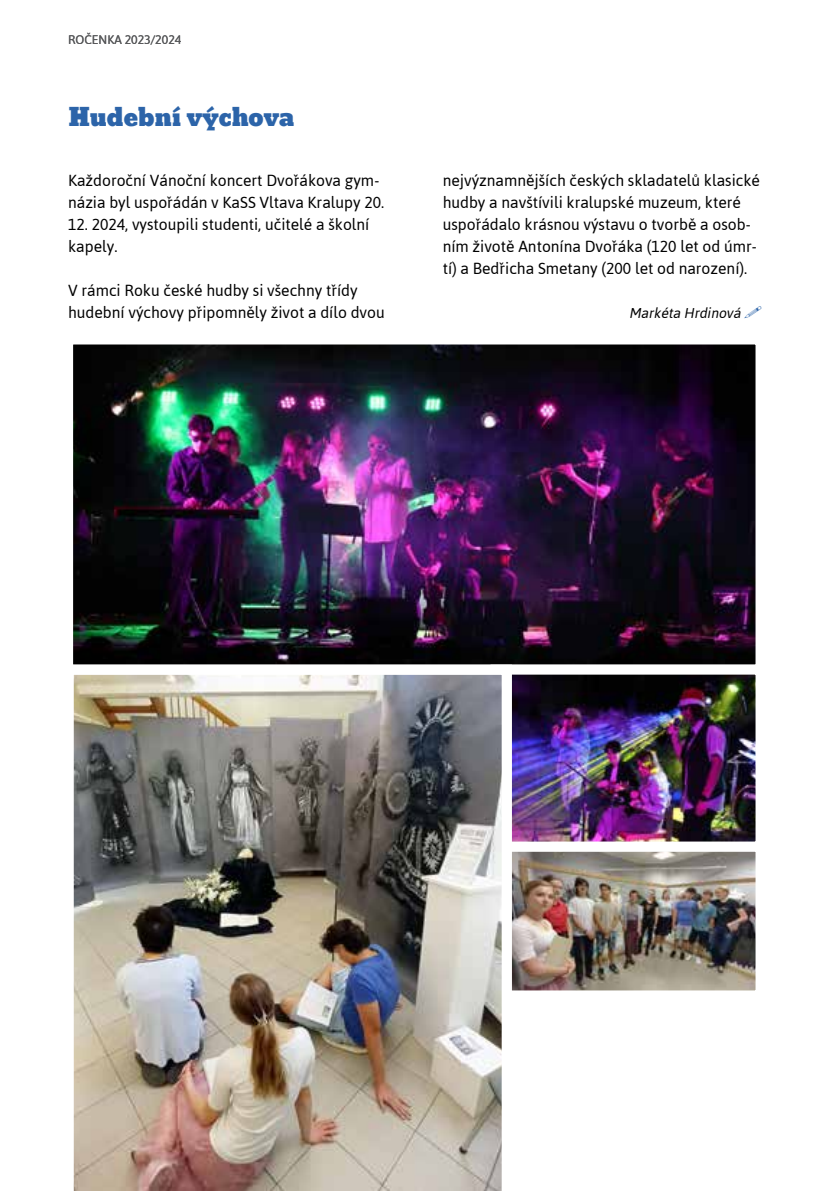
<style>
.page{position:relative;width:840px;height:1191px;background:#fff}
.page>*{position:absolute;margin:0;border:0;box-sizing:border-box;transform-origin:0 0}
.t1{font:24px "Bevan";color:#2c64a9}
.t2{font:18px/22px "Jaldi";color:#000}
.t3{font:italic 16px "Jaldi";color:#000}
.t4{font:14px "Jaldi";color:#58595b}
</style>
<div class="page">
<img style="left:511px;top:675px;width:243px;height:314px">
<div style="left:490px;top:841px;width:275px;height:159px;border:10px solid #fff"></div>
<img style="left:74px;top:345px;width:680px;height:318px">
<div style="left:63px;top:334px;width:702px;height:340px;border:10px solid #fff"></div>
<div style="left:490px;top:664px;width:275px;height:187px;border:10px solid #fff"></div>
<img style="left:63px;top:664px;width:448px;height:527px">
<p class="t4" style="left:68px;top:28px;width:115px">ROČENKA 2023/2024</p>
<h1 class="t1" style="left:68px;top:98px;width:227px">Hudební výchova</h1>
<p class="t2" style="left:68px;top:169px;width:317px">Každoroční Vánoční koncert Dvořákova gym&shy;názia byl uspořádán v KaSS Vltava Kralupy 20.</p>
<p class="t2" style="left:68px;top:213px;width:302px">12. 2024, vystoupili studenti, učitelé a školní kapely.</p>
<p class="t2" style="left:68px;top:279px;width:318px">V rámci Roku české hudby si všechny třídy hudební výchovy připomněly život a dílo dvou</p>
<p class="t2" style="left:442px;top:169px;width:319px">nejvýznamnějších českých skladatelů klasické hudby a navštívili kralupské muzeum, které uspořádalo krásnou výstavu o tvorbě a osob&shy;ním životě Antonína Dvořáka (120 let od úmr&shy;tí) a Bedřicha Smetany (200 let od narození).</p>
<p class="t3" style="left:628px;top:300px;width:117px">MarkétaHrdinová</p>
</div>
